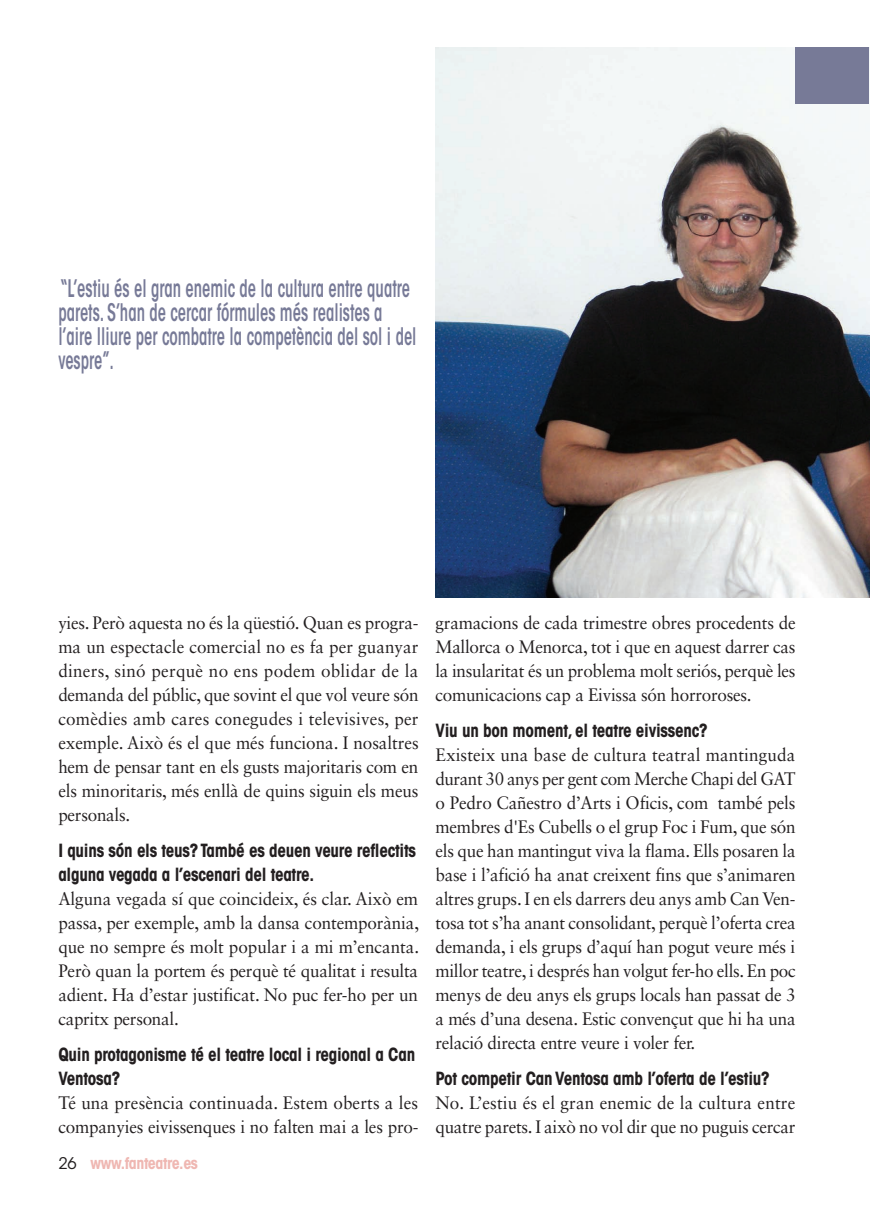
<style>
.page{position:relative;width:871px;height:1223px;background:#fff}
.page>*{position:absolute;margin:0;border:0;box-sizing:border-box;transform-origin:0 0}
.t1{font:600 condensed 24px/24px "ITC Avant Garde Std";color:#777a97;scale:.7 1}
.t2{font:18px/24px "Sabon LT Std";letter-spacing:-.01em;color:#231f20;text-align:justify;scale:.95 1}
.t3{font:700 condensed 18px/24px "ITC Avant Garde Std";letter-spacing:-.015em;color:#231f20;scale:.95 1}
.t4{font:700 condensed 16px "ITC Avant Garde Std";letter-spacing:-.025em;color:#efb7b2}
.s1{font-weight:400;font-stretch:normal;color:#231f20}
</style>
<div class="page">
<img style="left:435px;top:47px;width:434px;height:550px">
<div style="left:795px;top:47px;width:74px;height:57px;background:#777a97"></div>
<h1 class="t1" style="left:58px;top:276px;width:513px">“L’estiu és el gran enemic de la cultura entre quatre parets. s’han de cercar fórmules més realistes a l’aire lliure per combatre la competència del sol i del vespre”.</h1>
<p class="t2" style="left:58px;top:610px;width:381px">yies. Però aquesta no és la qüestió. Quan es progra&shy;ma un espectacle comercial no es fa per guanyar diners, sinó perquè no ens podem oblidar de la demanda del públic, que sovint el que vol veure són comèdies amb cares conegudes i televisives, per exemple. Això és el que més funciona. I nosaltres hem de pensar tant en els gusts majoritaris com en els minoritaris, més enllà de quins siguin els meus personals.</p>
<p class="t3" style="left:58px;top:838px;width:378px">I quins són els teus? També es deuen veure reflectits alguna vegada a l’escenari del teatre.</p>
<p class="t2" style="left:58px;top:886px;width:381px">Alguna vegada sí que coincideix, és clar. Això em passa, per exemple, amb la dansa contemporània, que no sempre és molt popular i a mi m’encanta.<br>Però quan la portem és perquè té qualitat i resulta adient. Ha d’estar justificat. No puc fer-ho per un capritx personal.</p>
<p class="t3" style="left:58px;top:1042px;width:377px">Quin protagonisme té el teatre local i regional a can<br>Ventosa?</p>
<p class="t2" style="left:58px;top:1090px;width:381px">Té una presència continuada. Estem oberts a les companyies eivissenques i no falten mai a les pro-</p>
<p class="t4" style="left:58px;top:1152px;width:141px"><span class="s1">26</span> www.fanteatre.es</p>
<p class="t2" style="left:435px;top:610px;width:381px">gramacions de cada trimestre obres procedents de Mallorca o Menorca, tot i que en aquest darrer cas la insularitat és un problema molt seriós, perquè les comunicacions cap a Eivissa són horroroses.</p>
<p class="t3" style="left:435px;top:718px;width:288px">Viu un bon moment, el teatre eivissenc?</p>
<p class="t2" style="left:435px;top:742px;width:381px">Existeix una base de cultura teatral mantinguda durant 30 anys per gent com Merche Chapi del GAT o Pedro Cañestro d’Arts i Oficis, com també pels membres d'Es Cubells o el grup Foc i Fum, que són els que han mantingut viva la flama. Ells posaren la base i l’afició ha anat creixent fins que s’animaren altres grups. I en els darrers deu anys amb Can Ven&shy;tosa tot s’ha anant consolidant, perquè l’oferta crea demanda, i els grups d’aquí han pogut veure més i millor teatre, i després han volgut fer-ho ells. En poc menys de deu anys els grups locals han passat de 3 a més d’una desena. Estic convençut que hi ha una relació directa entre veure i voler fer.</p>
<p class="t3" style="left:435px;top:1066px;width:353px">Pot competir can Ventosa amb l’oferta de l’estiu?</p>
<p class="t2" style="left:435px;top:1090px;width:380px">No. L’estiu és el gran enemic de la cultura entre quatre parets. I això no vol dir que no puguis cercar</p>
</div>
